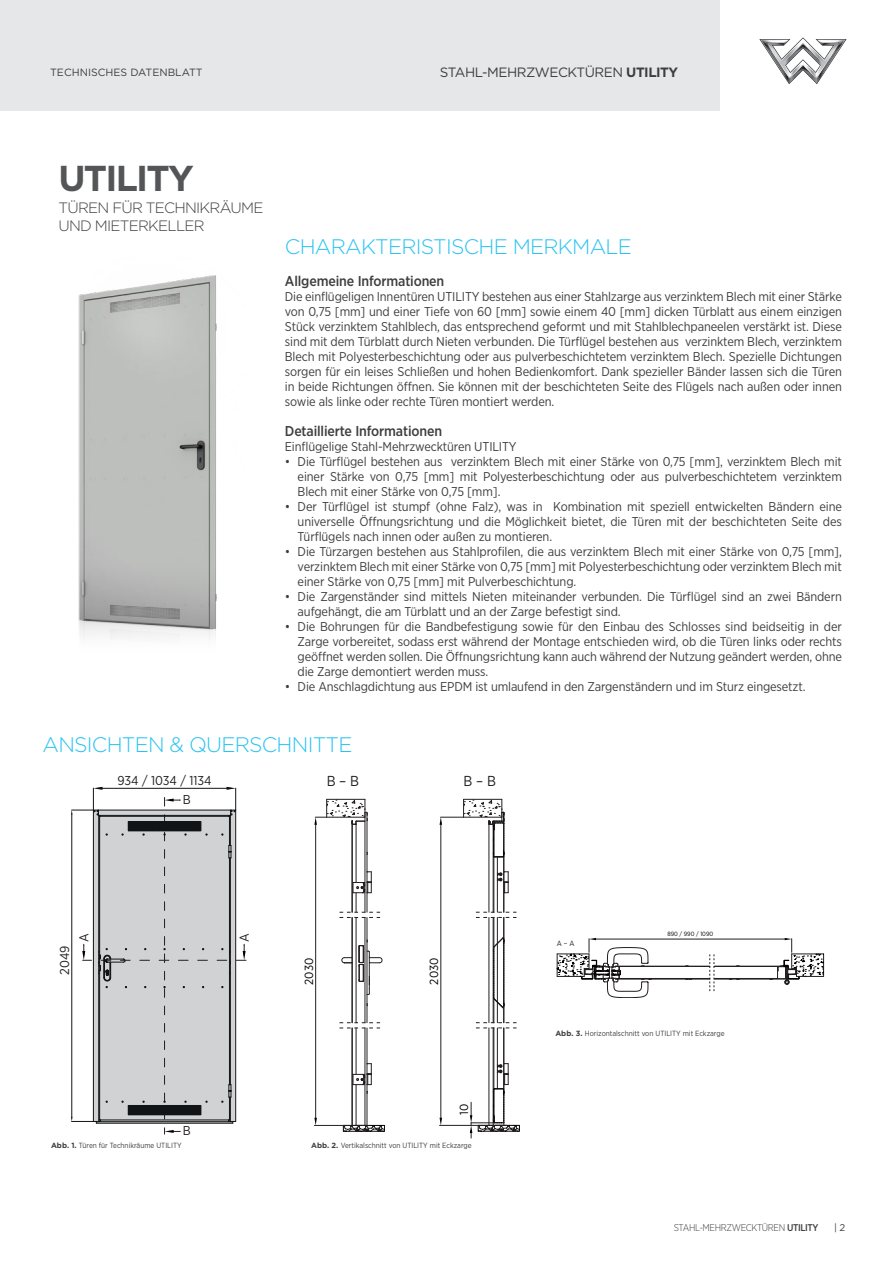
<style>
.page{position:relative;width:893px;height:1263px;background:#fff}
.page>*{position:absolute;margin:0;border:0;box-sizing:border-box;transform-origin:0 0}
.t1{font:700 36px "Gotham";letter-spacing:-.05em;color:#545557}
.Naglowek{font:300 21px "Gotham";letter-spacing:-.035em;color:#29c3f0}
.t2{font:300 15px/18px "Gotham";letter-spacing:-.05em;color:#3e3e3f}
.t3{font:14.4px "Gotham Narrow";color:#231f20}
.t4{font:500 14.25px "Gotham Narrow";letter-spacing:-.01em;color:#3e3e3f}
.t5{font:13.5px "Gotham";letter-spacing:-.035em;color:#3e3e3f}
.t6{font:12.9px "Gotham Narrow";color:#231f20}
.t7{font:12.75px/15px "Gotham Narrow";letter-spacing:-.01em;color:#3e3e3f;text-align:justify}
.t8{font:11.85px "Gotham Narrow";color:#000}
.t9{font:10.5px "Gotham";color:#3e3e3f}
.t10{font:300 9.75px "Gotham Narrow";letter-spacing:-.035em;color:#3e3e3f}
.t11{font:9.75px "Gotham";color:#3e3e3f}
.t12{font:7.5px "Gotham Narrow";color:#3e3e3f}
.t13{font:7.5px "Gotham Narrow";color:#231f20}
.t14{font:6.15px "Gotham Narrow";color:#000}
.s1{font-weight:700}
.s2{font-family:"Gotham";font-weight:700}
.s3{font-weight:500}
</style>
<div class="page">
<div style="left:0;top:0;width:721px;height:111px;background:#e6e7e9"></div>
<svg style="left:759px;top:37px;width:88px;height:47px"></svg>
<svg style="left:71px;top:787px;width:175px;height:347px"></svg>
<img style="left:78px;top:275px;width:139px;height:364px">
<svg style="left:339px;top:1022px;width:41px;height:6px"></svg>
<hr style="left:367px;top:812px;width:1px;height:100px;background:#231f20">
<hr style="left:367px;top:917px;width:1px;height:106px;background:#231f20">
<hr style="left:367px;top:1028px;width:1px;height:97px;background:#231f20">
<hr style="left:365px;top:812px;width:1px;height:100px;background:#231f20">
<hr style="left:365px;top:917px;width:1px;height:106px;background:#231f20">
<hr style="left:365px;top:1028px;width:1px;height:97px;background:#231f20">
<hr style="left:356px;top:1084px;width:1px;height:41px;background:#231f20">
<hr style="left:356px;top:917px;width:1px;height:106px;background:#231f20">
<hr style="left:356px;top:1028px;width:1px;height:46px;background:#231f20">
<hr style="left:356px;top:824px;width:1px;height:58px;background:#231f20">
<hr style="left:352px;top:821px;width:1px;height:91px;background:#231f20">
<hr style="left:352px;top:917px;width:1px;height:106px;background:#231f20">
<hr style="left:352px;top:1028px;width:1px;height:97px;background:#231f20">
<svg style="left:341px;top:939px;width:42px;height:56px"></svg>
<hr style="left:314px;top:1125px;width:38px;height:1px;background:#231f20">
<hr style="left:315px;top:825px;width:1px;height:293px;background:#231f20">
<svg style="left:314px;top:799px;width:54px;height:26px"></svg>
<svg style="left:314px;top:1118px;width:3px;height:7px"></svg>
<svg style="left:339px;top:871px;width:41px;height:47px"></svg>
<svg style="left:353px;top:1063px;width:19px;height:31px"></svg>
<svg style="left:343px;top:1125px;width:42px;height:7px"></svg>
<hr style="left:493px;top:1028px;width:1px;height:97px;background:#231f20">
<hr style="left:493px;top:824px;width:1px;height:88px;background:#231f20">
<hr style="left:489px;top:1028px;width:1px;height:97px;background:#231f20">
<hr style="left:489px;top:824px;width:1px;height:88px;background:#231f20">
<hr style="left:494px;top:1028px;width:1px;height:61px;background:#231f20">
<hr style="left:494px;top:857px;width:1px;height:55px;background:#231f20">
<hr style="left:497px;top:1028px;width:1px;height:61px;background:#231f20">
<hr style="left:497px;top:857px;width:1px;height:55px;background:#231f20">
<hr style="left:504px;top:1028px;width:1px;height:64px;background:#231f20">
<hr style="left:503px;top:1028px;width:1px;height:64px;background:#231f20">
<hr style="left:504px;top:854px;width:1px;height:58px;background:#231f20">
<hr style="left:503px;top:854px;width:1px;height:58px;background:#231f20">
<hr style="left:440px;top:1125px;width:67px;height:1px;background:#231f20">
<hr style="left:440px;top:825px;width:1px;height:293px;background:#231f20">
<svg style="left:440px;top:1118px;width:2px;height:7px"></svg>
<svg style="left:476px;top:912px;width:40px;height:116px"></svg>
<svg style="left:496px;top:871px;width:13px;height:22px"></svg>
<svg style="left:470px;top:1063px;width:50px;height:75px"></svg>
<svg style="left:440px;top:799px;width:65px;height:59px"></svg>
<svg style="left:557px;top:938px;width:267px;height:60px"></svg>
<p class="t9" style="left:50px;top:66px;width:154px">TECHNISCHES DATENBLATT</p>
<p class="t5" style="left:440px;top:64px;width:240px">STAHL-MEHRZWECKTÜREN <span class="s1">UTILITY</span></p>
<p class="t1" style="left:58px;top:155px;width:137px">UTILITY</p>
<p class="t2" style="left:58px;top:198px;width:206px">TÜREN FÜR TECHNIKRÄUME<br>UND MIETERKELLER</p>
<p class="Naglowek" style="left:285px;top:233px;width:349px">CHARAKTERISTISCHE MERKMALE</p>
<p class="t4" style="left:285px;top:272px;width:161px">Allgemeine Informationen</p>
<p class="t7" style="left:285px;top:289px;width:559px">Die einflügeligen Innentüren UTILITY bestehen aus einer Stahlzarge aus verzinktem Blech mit einer Stärke von 0,75 [mm] und einer Tiefe von 60 [mm] sowie einem 40 [mm] dicken Türblatt aus einem einzigen Stück verzinktem Stahlblech, das entsprechend geformt und mit Stahlblechpaneelen verstärkt ist. Diese sind mit dem Türblatt durch Nieten verbunden. Die Türflügel bestehen aus verzinktem Blech, verzinktem Blech mit Polyesterbeschichtung oder aus pulverbeschichtetem verzinktem Blech. Spezielle Dichtungen sorgen für ein leises Schließen und hohen Bedienkomfort. Dank spezieller Bänder lassen sich die Türen in beide Richtungen öffnen. Sie können mit der beschichteten Seite des Flügels nach außen oder innen sowie als linke oder rechte Türen montiert werden.</p>
<p class="t4" style="left:285px;top:422px;width:159px">Detaillierte Informationen</p>
<p class="t7" style="left:285px;top:439px;width:233px">Einflügelige Stahl-Mehrzwecktüren UTILITY</p>
<p class="t7" style="left:298px;top:454px;width:546px;text-indent:-13px">• Die Türflügel bestehen aus verzinktem Blech mit einer Stärke von 0,75 [mm], verzinktem Blech mit einer Stärke von 0,75 [mm] mit Polyesterbeschichtung oder aus pulverbeschichtetem verzinktem Blech mit einer Stärke von 0,75 [mm].</p>
<p class="t7" style="left:298px;top:499px;width:546px;text-indent:-13px">• Der Türflügel ist stumpf (ohne Falz), was in Kombination mit speziell entwickelten Bändern eine universelle Öffnungsrichtung und die Möglichkeit bietet, die Türen mit der beschichteten Seite des Türflügels nach innen oder außen zu montieren.</p>
<p class="t7" style="left:298px;top:544px;width:546px;text-indent:-13px">• Die Türzargen bestehen aus Stahlprofilen, die aus verzinktem Blech mit einer Stärke von 0,75 [mm], verzinktem Blech mit einer Stärke von 0,75 [mm] mit Polyesterbeschichtung oder verzinktem Blech mit einer Stärke von 0,75 [mm] mit Pulverbeschichtung.</p>
<p class="t7" style="left:298px;top:589px;width:546px;text-indent:-13px">• Die Zargenständer sind mittels Nieten miteinander verbunden. Die Türflügel sind an zwei Bändern aufgehängt, die am Türblatt und an der Zarge befestigt sind.</p>
<p class="t7" style="left:298px;top:619px;width:546px;text-indent:-13px">• Die Bohrungen für die Bandbefestigung sowie für den Einbau des Schlosses sind beidseitig in der Zarge vorbereitet, sodass erst während der Montage entschieden wird, ob die Türen links oder rechts geöffnet werden sollen. Die Öffnungsrichtung kann auch während der Nutzung geändert werden, ohne die Zarge demontiert werden muss.</p>
<p class="t7" style="left:285px;top:679px;width:522px">• Die Anschlagdichtung aus EPDM ist umlaufend in den Zargenständern und im Sturz eingesetzt.</p>
<p class="Naglowek" style="left:43px;top:732px;width:312px">ANSICHTEN &amp; QUERSCHNITTE</p>
<p class="t6" style="left:117px;top:772px;width:96px">934 / 1034 / 1134</p>
<p class="t6" style="left:183px;top:791px;width:9px">B</p>
<p class="t6" style="left:57px;top:975px;width:31px;rotate:-90deg">2049</p>
<p class="t6" style="left:76px;top:942px;width:10px;rotate:-90deg">A</p>
<p class="t6" style="left:236px;top:942px;width:10px;rotate:-90deg">A</p>
<p class="t3" style="left:327px;top:772px;width:34px">B – B</p>
<p class="t8" style="left:301px;top:985px;width:28px;rotate:-90deg">2030</p>
<p class="t6" style="left:183px;top:1123px;width:9px">B</p>
<p class="t3" style="left:464px;top:772px;width:34px">B – B</p>
<p class="t8" style="left:427px;top:985px;width:28px;rotate:-90deg">2030</p>
<p class="t8" style="left:457px;top:1114px;width:12px;rotate:-90deg">10</p>
<p class="t12" style="left:51px;top:1140px;width:132px"><span class="s2">Abb. 1.</span> Türen für Technikräume UTILITY</p>
<p class="t12" style="left:311px;top:1140px;width:162px"><span class="s2">Abb. 2.</span> Vertikalschnitt von UTILITY mit Eckzarge</p>
<p class="t13" style="left:557px;top:938px;width:19px">A – A</p>
<p class="t14" style="left:667px;top:930px;width:47px">890 / 990 / 1090</p>
<p class="t12" style="left:555px;top:1028px;width:171px"><span class="s2">Abb. 3.</span> Horizontalschnitt von UTILITY mit Eckzarge</p>
<p class="t10" style="left:674px;top:1222px;width:146px">STAHL-MEHRZWECKTÜREN <span class="s3">UTILITY</span></p>
<p class="t11" style="left:834px;top:1221px;width:13px">| 2</p>
</div>
